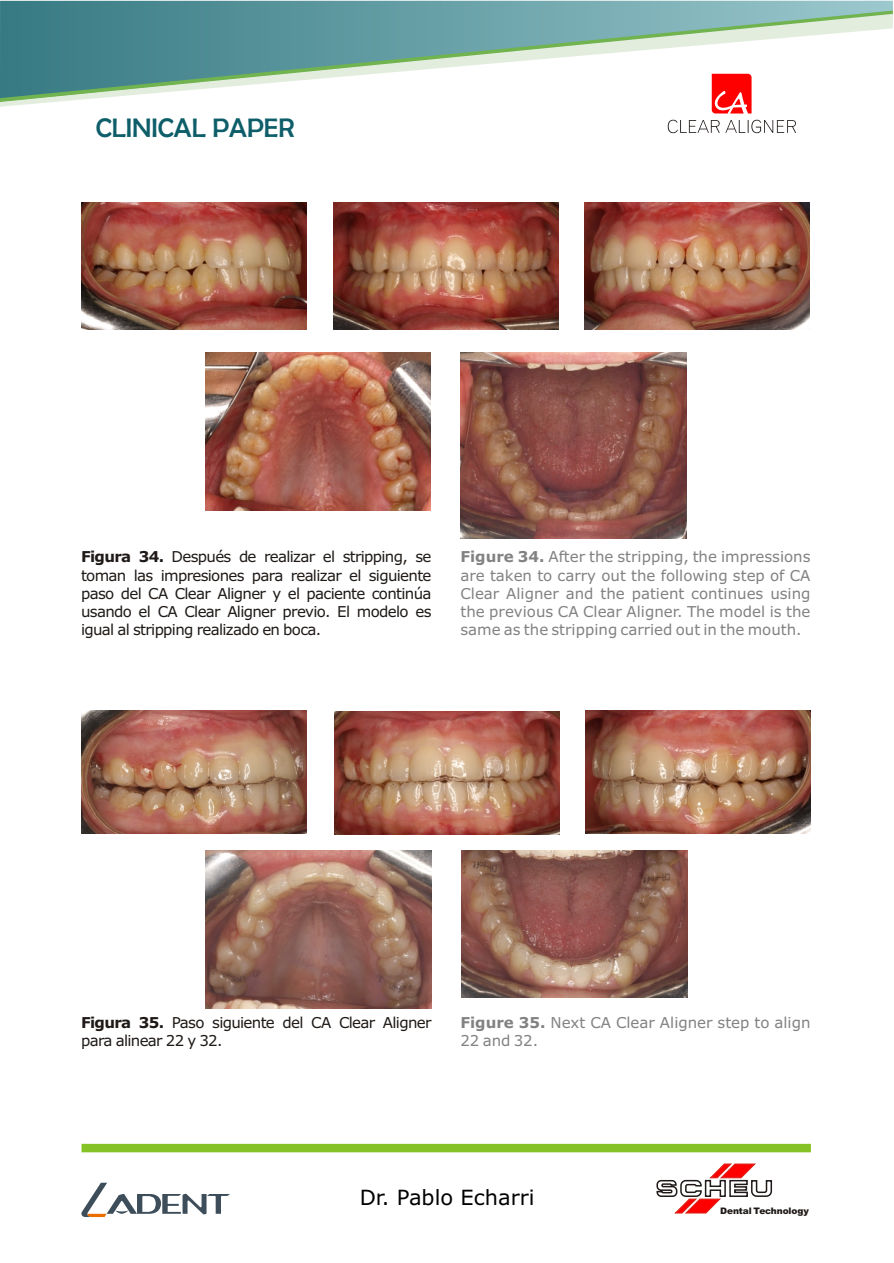
<style>
.page{position:relative;width:894px;height:1263px;background:#fff}
.page>*{position:absolute;margin:0;border:0;box-sizing:border-box;transform-origin:0 0}
.t1{font:27px "Berlin Sans FB";color:#0d5e69}
.t2{font:21px "Verdana";color:#000}
.t3{font:15px/18.3px "Verdana";letter-spacing:-.045em;color:#1f1a17;text-align:justify}
.t4{font:15px/18.3px "Verdana";color:#828282;text-align:justify}
.t5{font:900 9px "Arial";letter-spacing:-.015em;color:#1f1a17}
.s1{font-weight:700}
</style>
<div class="page">
<div style="left:82px;top:1144px;width:729px;height:8px;background:#85c226"></div>
<svg style="left:656px;top:1163px;width:117px;height:51px"></svg>
<svg style="left:81px;top:1183px;width:149px;height:34px"></svg>
<svg style="left:712px;top:107px;width:40px;height:7px"></svg>
<svg style="left:668px;top:120px;width:128px;height:13px"></svg>
<svg style="left:0;top:98px;width:752px;height:9px"></svg>
<svg style="left:0;top:1px;width:893px;height:97px"></svg>
<img style="left:461px;top:353px;width:225px;height:185px">
<img style="left:81px;top:202px;width:225px;height:128px">
<img style="left:334px;top:202px;width:225px;height:128px">
<img style="left:585px;top:202px;width:225px;height:128px">
<img style="left:206px;top:353px;width:225px;height:157px">
<img style="left:462px;top:851px;width:225px;height:146px">
<img style="left:81px;top:710px;width:225px;height:124px">
<img style="left:334px;top:711px;width:226px;height:123px">
<img style="left:585px;top:710px;width:226px;height:124px">
<img style="left:206px;top:850px;width:226px;height:158px">
<h1 class="t1" style="left:96px;top:112px;width:200px">CLINICAL PAPER</h1>
<p class="t3" style="left:81px;top:549px;width:352px"><span class="s1">Figura 34.</span> Después de realizar el stripping, se toman las impresiones para realizar el siguiente paso del CA Clear Aligner y el paciente continúa usando el CA Clear Aligner previo. El modelo es igual al stripping realizado en boca.</p>
<p class="t4" style="left:460px;top:549px;width:352px"><span class="s1">Figure 34.</span> After the stripping, the impressions are taken to carry out the following step of CA Clear Aligner and the patient continues using the previous CA Clear Aligner. The model is the same as the stripping carried out in the mouth.</p>
<p class="t3" style="left:81px;top:1015px;width:352px"><span class="s1">Figura 35.</span> Paso siguiente del CA Clear Aligner para alinear 22 y 32.</p>
<p class="t4" style="left:460px;top:1015px;width:352px"><span class="s1">Figure 35.</span> Next CA Clear Aligner step to align<br>22 and 32.</p>
<h2 class="t2" style="left:360px;top:1189px;width:176px">Dr. Pablo Echarri</h2>
<p class="t5" style="left:720px;top:1207px;width:90px">Dental Technology</p>
</div>
